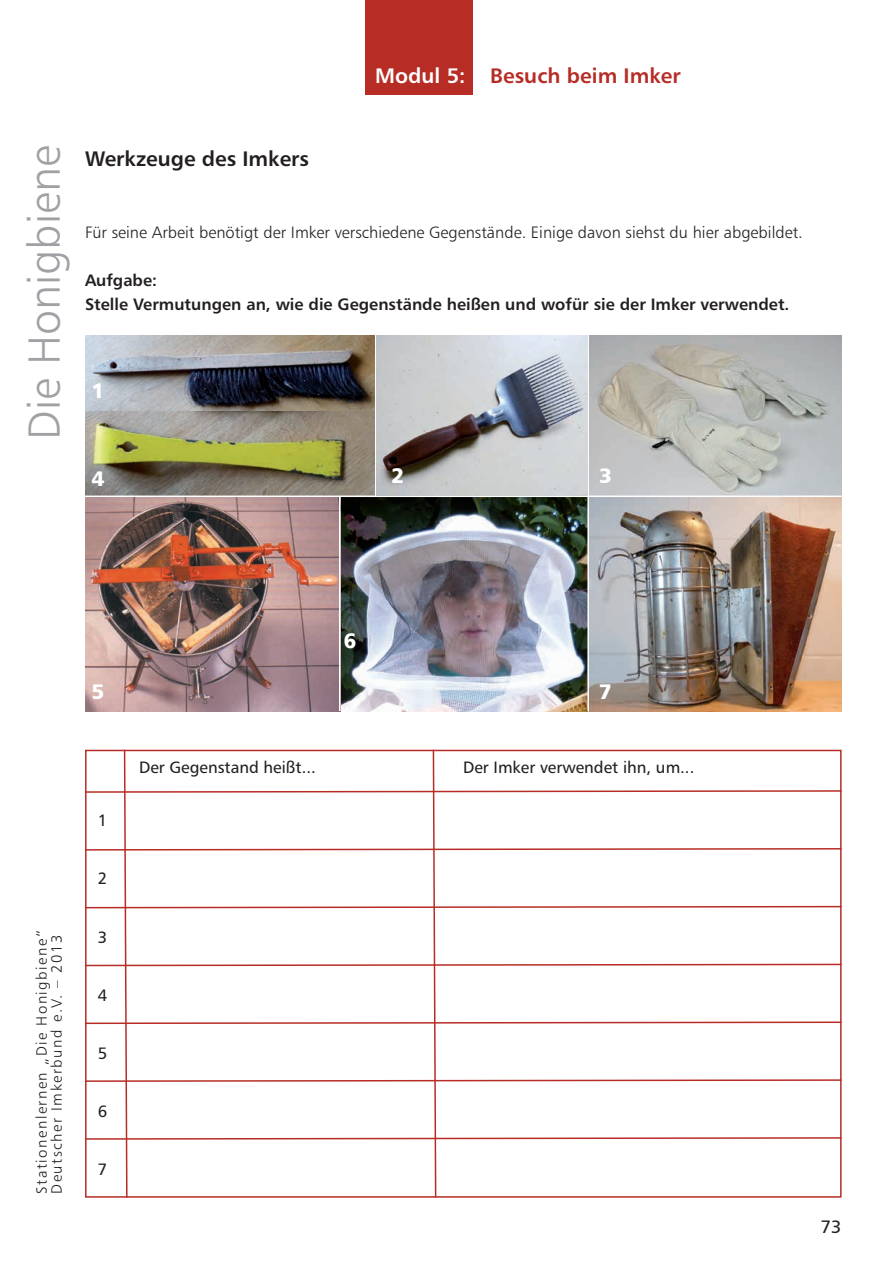
<style>
.page{position:relative;width:893px;height:1263px;background:#fff}
.page>*{position:absolute;margin:0;border:0;box-sizing:border-box;transform-origin:0 0}
.Arbeitsblätter{font:45px "Humanist 777 BT Light B";color:#a0a1a5}
.Arbeitsblätter-2{font:21px "Humanist 777 BT Bold B";color:#b72c25}
.Arbeitsblätter-3{font:21px "Humanist 777 BT Bold B";color:#231f20}
.Arbeitsblätter-4{font:21px "Humanist 777 BT Black B";color:#fff}
.t1{font:18px "Humanist 777 BT Roman B";color:#231f20}
.Arbeitsblätter-5{font:16.5px "Humanist 777 BT Light B";color:#231f20}
.Arbeitsblätter-6{font:16.5px "Humanist 777 BT Bold B";color:#231f20}
.Arbeitsblätter-7{font:16.5px "Humanist 777 BT Roman B";color:#231f20}
.Text{font:15px "Humanist 777 BT Light B";letter-spacing:.1em;color:#231f20}
.s1{color:#fff}
</style>
<div class="page">
<svg style="left:85px;top:749px;width:757px;height:449px"></svg>
<img style="left:85px;top:335px;width:289px;height:160px">
<img style="left:589px;top:335px;width:253px;height:376px">
<img style="left:340px;top:497px;width:247px;height:214px">
<img style="left:85px;top:497px;width:254px;height:214px">
<hr style="left:85px;top:495px;width:757px;height:2px;background:#fff">
<img style="left:376px;top:335px;width:211px;height:160px">
<div style="left:365px;top:0;width:107px;height:94px;background:#b72c25"></div>
<p class="Arbeitsblätter-2" style="left:375px;top:63px;width:307px"><span class="s1">Modul 5:</span> Besuch beim Imker</p>
<p class="Arbeitsblätter" style="left:17px;top:440px;width:296px;rotate:-90deg">Die Honigbiene</p>
<p class="Arbeitsblätter-3" style="left:85px;top:146px;width:226px">Werkzeuge des Imkers</p>
<p class="Arbeitsblätter-5" style="left:85px;top:222px;width:719px">Für seine Arbeit benötigt der Imker verschiedene Gegenstände. Einige davon siehst du hier abgebildet.</p>
<p class="Arbeitsblätter-6" style="left:85px;top:270px;width:74px">Aufgabe:</p>
<p class="Arbeitsblätter-6" style="left:85px;top:294px;width:706px">Stelle Vermutungen an, wie die Gegenstände heißen und wofür sie der Imker verwendet.</p>
<p class="Arbeitsblätter-4" style="left:91px;top:377px;width:14px">1</p>
<p class="Arbeitsblätter-4" style="left:391px;top:462px;width:14px">2</p>
<p class="Arbeitsblätter-4" style="left:91px;top:465px;width:14px">4</p>
<p class="Arbeitsblätter-4" style="left:599px;top:462px;width:14px">3</p>
<p class="Text" style="left:32px;top:1193px;width:265px;rotate:-90deg">Stationenlernen „Die Honigbiene“</p>
<p class="Text" style="left:47px;top:1193px;width:260px;rotate:-90deg">Deutscher Imkerbund e.V. – 2013</p>
<p class="Arbeitsblätter-4" style="left:344px;top:628px;width:14px">6</p>
<p class="Arbeitsblätter-4" style="left:91px;top:678px;width:14px">5</p>
<p class="Arbeitsblätter-4" style="left:599px;top:678px;width:14px">7</p>
<p class="Arbeitsblätter-7" style="left:98px;top:810px;width:11px">1</p>
<p class="Arbeitsblätter-7" style="left:98px;top:868px;width:11px">2</p>
<p class="Arbeitsblätter-7" style="left:98px;top:926px;width:11px">3</p>
<p class="Arbeitsblätter-7" style="left:98px;top:985px;width:11px">4</p>
<p class="Arbeitsblätter-7" style="left:98px;top:1043px;width:11px">5</p>
<p class="Arbeitsblätter-7" style="left:98px;top:1101px;width:11px">6</p>
<p class="Arbeitsblätter-7" style="left:98px;top:1159px;width:11px">7</p>
<p class="Arbeitsblätter-7" style="left:139px;top:757px;width:178px">Der Gegenstand heißt...</p>
<p class="Arbeitsblätter-7" style="left:463px;top:757px;width:233px">Der Imker verwendet ihn, um...</p>
<p class="t1" style="left:821px;top:1216px;width:22px">73</p>
</div>
